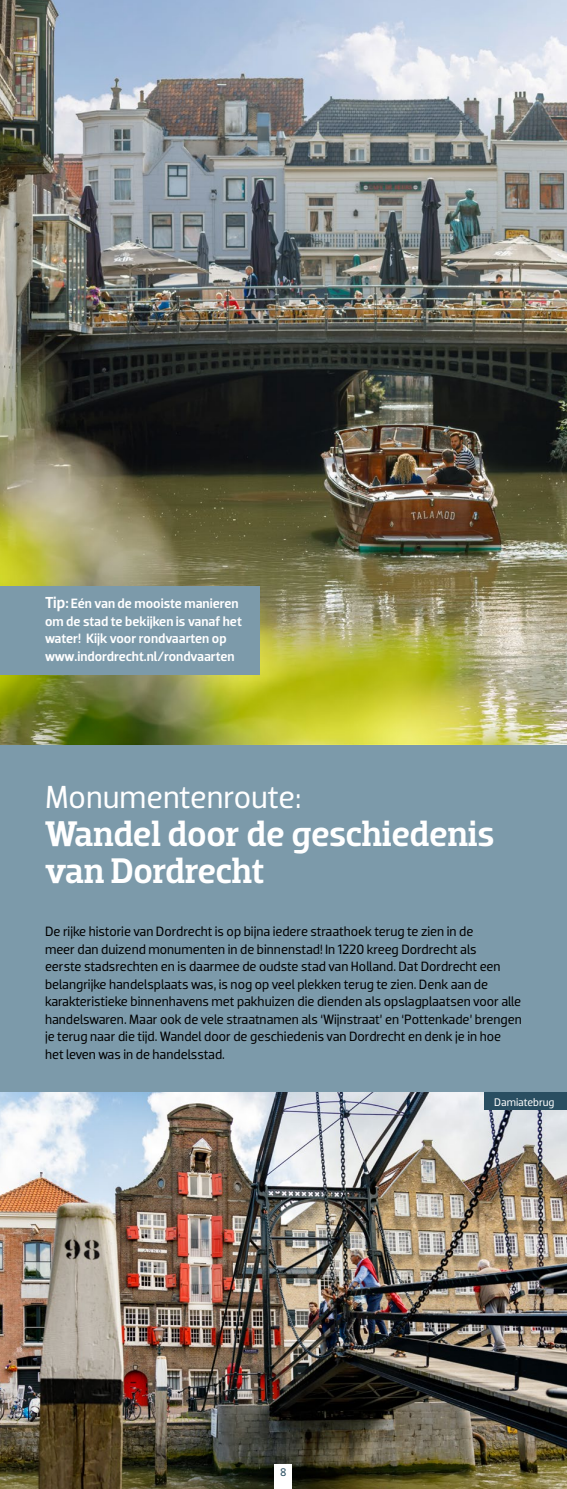
<style>
.page{position:relative;width:567px;height:1489px;background:#fff}
.page>*{position:absolute;margin:0;border:0;box-sizing:border-box;transform-origin:0 0}
.t1{font:500 36.25px/37.5px "Dobra Slab";letter-spacing:-.01em;color:#fff}
.t2{font:32.5px "Dobra";letter-spacing:-.005em;color:#fff}
.t3{font:13.75px/17.5px "Dobra";color:#000}
.t4{font:500 13.75px/17.5px "Dobra";letter-spacing:-.005em;color:#fff}
.t5{font:11.25px "Dobra";letter-spacing:-.005em;color:#fff}
.t6{font:11.25px "Dobra";color:#294e61}
.s1{font-size:16.25px}
</style>
<div class="page">
<div style="left:0;top:639px;width:567px;height:453px;background:#7c9aaa"></div>
<img style="left:0;top:0;width:567px;height:744px">
<img style="left:0;top:1092px;width:567px;height:396px">
<div style="left:275px;top:1464px;width:17px;height:24px;background:#fff"></div>
<div style="left:484px;top:1092px;width:83px;height:18px;background:#294e61"></div>
<div style="left:0;top:586px;width:259px;height:88px;background:#7c9aaa"></div>
<p class="t4" style="left:45px;top:595px;width:198px"><span class="s1">Tip:</span> Eén van de mooiste manieren om de stad te bekijken is vanaf het water! Kijk voor rondvaarten op www.indordrecht.nl/rondvaarten</p>
<h2 class="t2" style="left:45px;top:778px;width:258px">Monumentenroute:</h2>
<h1 class="t1" style="left:45px;top:815px;width:451px">Wandel door de geschiedenis van Dordrecht</h1>
<p class="t3" style="left:45px;top:922px;width:478px">De rijke historie van Dordrecht is op bijna iedere straathoek terug te zien in de<br>meer dan duizend monumenten in de binnenstad! In 1220 kreeg Dordrecht als<br>eerste stadsrechten en is daarmee de oudste stad van Holland. Dat Dordrecht een belangrijke handelsplaats was, is nog op veel plekken terug te zien. Denk aan de karakteristieke binnenhavens met pakhuizen die dienden als opslagplaatsen voor alle handelswaren. Maar ook de vele straatnamen als ‘Wijnstraat’ en ‘Pottenkade’ brengen je terug naar die tijd. Wandel door de geschiedenis van Dordrecht en denk je in hoe het leven was in de handelsstad.</p>
<p class="t6" style="left:280px;top:1465px;width:8px">8</p>
<p class="t5" style="left:494px;top:1095px;width:62px">Damiatebrug</p>
</div>
